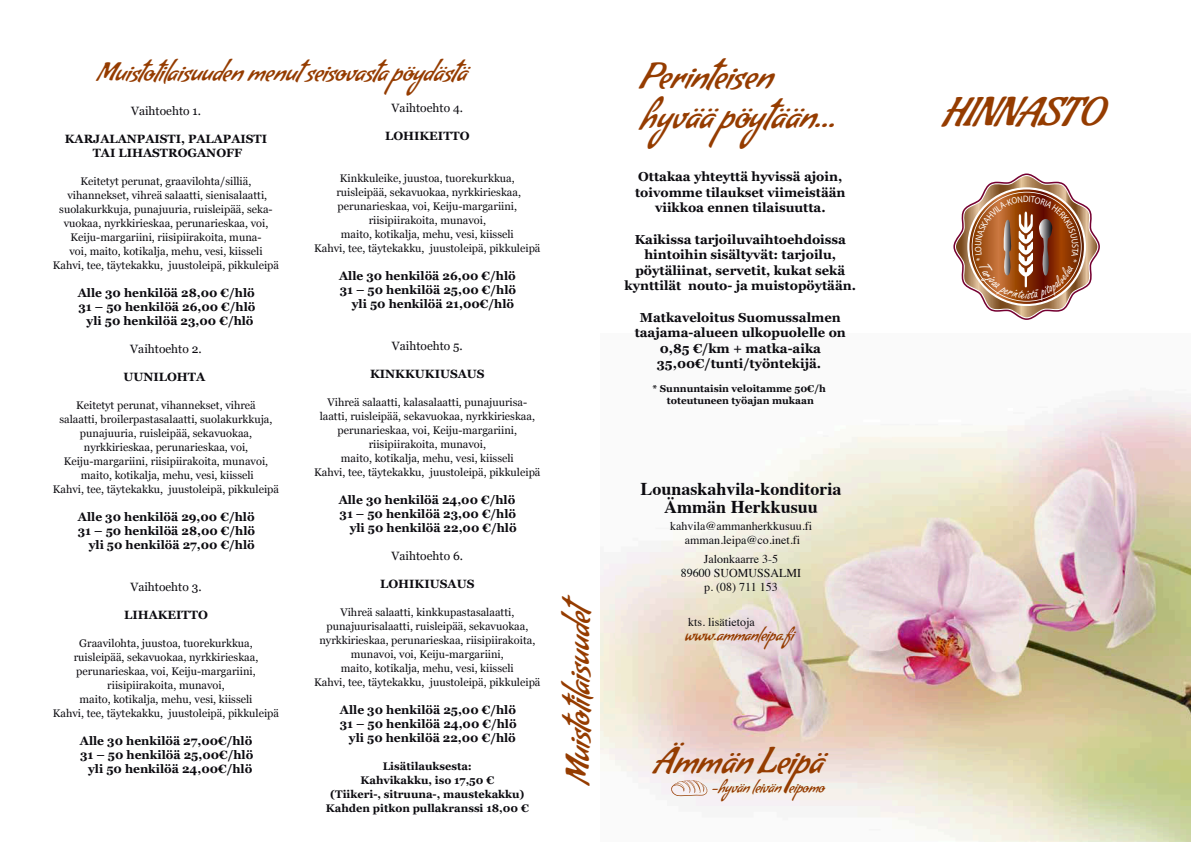
<style>
.page{position:relative;width:1191px;height:842px;background:#fff}
.page>*{position:absolute;margin:0;border:0;box-sizing:border-box;transform-origin:0 0}
.t1{font:40px "Condiment";color:#953c00}
.t2{font:36px "Condiment";color:#953c00}
.t3{font:35px/40px "Condiment";color:#953c00}
.t4{font:32px "Condiment";color:#953c00}
.t5{font:25px "Condiment";letter-spacing:-.01em;color:#953c00}
.t6{font:700 18px/18px "Times";color:#0c0b10;text-align:center}
.t7{font:16px "Condiment";letter-spacing:-.015em;color:#953c00}
.t8{font:15.9px "Freestyle Script";color:#fff;scale:.9 1}
.t9{font:15px "Condiment";color:#953c00}
.t10{font:700 13px/15.6px "Vani";color:#0c0b10;text-align:center}
.t11{font:700 12px/14px "Vani";color:#0c0b10;text-align:right}
.t12{font:12px/14px "Times";color:#0c0b10;text-align:center}
.t13{font:12px "Vani";color:#0c0b10}
.t14{font:11px/14px "Vani";color:#0c0b10;text-align:center}
.t15{font:700 11px/14px "Vani";color:#0c0b10;text-align:center}
.t16{font:700 9.9px/11.9px "Vani";color:#0c0b10;text-align:center}
</style>
<div class="page">
<img style="left:600px;top:396px;width:591px;height:446px">
<svg style="left:671px;top:780px;width:37px;height:16px"></svg>
<svg style="left:953px;top:173px;width:147px;height:147px"></svg>
<h3 class="t5" style="left:97px;top:57px;width:371px">Muistotilaisuuden menut seisovasta pöydästä</h3>
<p class="t13" style="left:131px;top:104px;width:71px">Vaihtoehto 1.</p>
<p class="t11" style="left:65px;top:132px;width:204px;text-align:center">KARJALANPAISTI, PALAPAISTI<br>TAI LIHASTROGANOFF</p>
<p class="t14" style="left:53px;top:174px;width:228px">Keitetyt perunat, graavilohta/silliä, vihannekset, vihreä salaatti, sienisalaatti, suolakurkkuja, punajuuria, ruisleipää, seka&shy;vuokaa, nyrkkirieskaa, perunarieskaa, voi, Keiju-margariini, riisipiirakoita, muna-<br>voi, maito, kotikalja, mehu, vesi, kiisseli Kahvi, tee, täytekakku, juustoleipä, pikkuleipä</p>
<p class="t11" style="left:78px;top:286px;width:179px;text-align:center">Alle 30 henkilöä 28,00 €/hlö<br>31 – 50 henkilöä 26,00 €/hlö yli 50 henkilöä 23,00 €/hlö</p>
<p class="t13" style="left:130px;top:342px;width:73px">Vaihtoehto 2.</p>
<p class="t11" style="left:123px;top:370px;width:83px">UUNILOHTA</p>
<p class="t14" style="left:53px;top:398px;width:228px">Keitetyt perunat, vihannekset, vihreä<br>salaatti, broilerpastasalaatti, suolakurkkuja, punajuuria, ruisleipää, sekavuokaa, nyrkkirieskaa, perunarieskaa, voi, Keiju-margariini, riisipiirakoita, munavoi, maito, kotikalja, mehu, vesi, kiisseli<br>Kahvi, tee, täytekakku, juustoleipä, pikkuleipä</p>
<p class="t11" style="left:78px;top:510px;width:179px">Alle 30 henkilöä 29,00 €/hlö<br>31 – 50 henkilöä 28,00 €/hlö yli 50 henkilöä 27,00 €/hlö</p>
<p class="t13" style="left:130px;top:580px;width:73px">Vaihtoehto 3.</p>
<p class="t11" style="left:124px;top:608px;width:85px">LIHAKEITTO</p>
<p class="t14" style="left:53px;top:636px;width:228px">Graavilohta, juustoa, tuorekurkkua, ruisleipää, sekavuokaa, nyrkkirieskaa, perunarieskaa, voi, Keiju-margariini, riisipiirakoita, munavoi,<br>maito, kotikalja, mehu, vesi, kiisseli<br>Kahvi, tee, täytekakku, juustoleipä, pikkuleipä</p>
<p class="t11" style="left:80px;top:734px;width:175px">Alle 30 henkilöä 27,00€/hlö<br>31 – 50 henkilöä 25,00€/hlö yli 50 henkilöä 24,00€/hlö</p>
<p class="t13" style="left:391px;top:100px;width:73px">Vaihtoehto 4.</p>
<p class="t11" style="left:385px;top:128px;width:86px">LOHIKEITTO</p>
<p class="t14" style="left:314px;top:171px;width:228px">Kinkkuleike, juustoa, tuorekurkkua, ruisleipää, sekavuokaa, nyrkkirieskaa, perunarieskaa, voi, Keiju-margariini, riisipiirakoita, munavoi,<br>maito, kotikalja, mehu, vesi, kiisseli<br>Kahvi, tee, täytekakku, juustoleipä, pikkuleipä</p>
<p class="t11" style="left:339px;top:268px;width:178px">Alle 30 henkilöä 26,00 €/hlö<br>31 – 50 henkilöä 25,00 €/hlö yli 50 henkilöä 21,00€/hlö</p>
<p class="t13" style="left:392px;top:338px;width:73px">Vaihtoehto 5.</p>
<p class="t11" style="left:370px;top:366px;width:116px">KINKKUKIUSAUS</p>
<p class="t14" style="left:314px;top:395px;width:228px">Vihreä salaatti, kalasalaatti, punajuurisa&shy;laatti, ruisleipää, sekavuokaa, nyrkkirieskaa, perunarieskaa, voi, Keiju-margariini, riisipiirakoita, munavoi,<br>maito, kotikalja, mehu, vesi, kiisseli<br>Kahvi, tee, täytekakku, juustoleipä, pikkuleipä</p>
<p class="t11" style="left:339px;top:492px;width:179px">Alle 30 henkilöä 24,00 €/hlö<br>31 – 50 henkilöä 23,00 €/hlö yli 50 henkilöä 22,00 €/hlö</p>
<p class="t13" style="left:391px;top:548px;width:73px">Vaihtoehto 6.</p>
<p class="t11" style="left:380px;top:576px;width:96px">LOHIKIUSAUS</p>
<p class="t14" style="left:314px;top:605px;width:228px">Vihreä salaatti, kinkkupastasalaatti, punajuurisalaatti, ruisleipää, sekavuokaa, nyrkkirieskaa, perunarieskaa, riisipiirakoita, munavoi, voi, Keiju-margariini,<br>maito, kotikalja, mehu, vesi, kiisseli<br>Kahvi, tee, täytekakku, juustoleipä, pikkuleipä</p>
<p class="t11" style="left:340px;top:702px;width:178px">Alle 30 henkilöä 25,00 €/hlö<br>31 – 50 henkilöä 24,00 €/hlö yli 50 henkilöä 22,00 €/hlö</p>
<p class="t15" style="left:326px;top:759px;width:204px">Lisätilauksesta:<br>Kahvikakku, iso 17,50 €<br>(Tiikeri-, sitruuna-, maustekakku)<br>Kahden pitkon pullakranssi 18,00 €</p>
<h3 class="t4" style="left:558px;top:785px;width:192px;rotate:-90deg">Muistotilaisuudet</h3>
<h3 class="t3" style="left:640px;top:55px;width:197px">Perinteisen hyvää pöytään...</h3>
<p class="t10" style="left:635px;top:169px;width:212px">Ottakaa yhteyttä hyvissä ajoin, toivomme tilaukset viimeistään viikkoa ennen tilaisuutta.</p>
<p class="t10" style="left:624px;top:231px;width:233px">Kaikissa tarjoiluvaihtoehdoissa hintoihin sisältyvät: tarjoilu, pöytäliinat, servetit, kukat sekä kynttilät nouto- ja muistopöytään.</p>
<p class="t10" style="left:634px;top:309px;width:213px">Matkaveloitus Suomussalmen taajama-alueen ulkopuolelle on<br>0,85 €/km + matka-aika<br>35,00€/tunti/työntekijä.</p>
<p class="t16" style="left:652px;top:383px;width:175px">* Sunnuntaisin veloitamme 50€/h toteutuneen työajan mukaan</p>
<h3 class="t6" style="left:640px;top:478px;width:203px">Lounaskahvila-konditoria<br>Ämmän Herkkusuu</h3>
<p class="t12" style="left:670px;top:518px;width:144px">kahvila@ammanherkkusuu.fi amman.leipa@co.inet.fi</p>
<p class="t12" style="left:681px;top:551px;width:122px">Jalonkaarre 3-5<br>89600 SUOMUSSALMI p. (08) 711 153</p>
<p class="t12" style="left:688px;top:614px;width:68px">kts. lisätietoja</p>
<h3 class="t7" style="left:684px;top:625px;width:111px">www.ammanleipa.fi</h3>
<h2 class="t2" style="left:653px;top:739px;width:171px">Ämmän Leipä</h2>
<h3 class="t9" style="left:711px;top:778px;width:115px">-hyvän leivän eipomo</h3>
<h1 class="t1" style="left:941px;top:88px;width:162px">HINNASTO</h1>
<h3 class="t8" style="left:1025px;top:285px;width:4px">i</h3>
</div>
